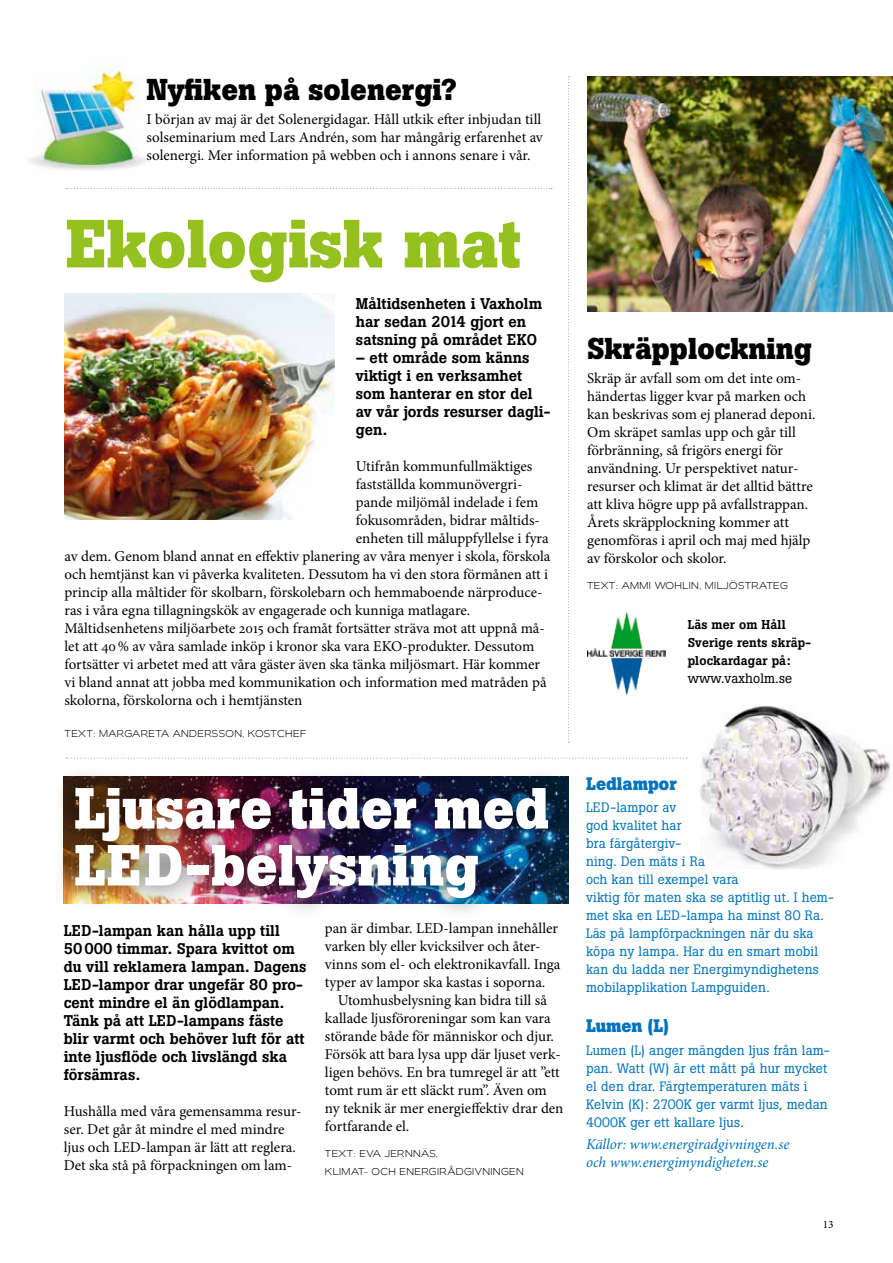
<style>
.page{position:relative;width:893px;height:1263px;background:#fff}
.page>*{position:absolute;margin:0;border:0;box-sizing:border-box;transform-origin:0 0}
.t1{font:700 67.5px "Boton";color:#95c11e}
.t2{font:700 57.3px/57px "Boton";color:#fff}
.t3{font:700 29.85px "Boton";color:#000}
.t4{font:700 18px "Boton";color:#0073bc}
.t5{font:500 15.45px/18px "Boton";color:#000}
.t6{font:15px/18px "Minion Pro";letter-spacing:-.005em;color:#000}
.t7{font:italic 15px/18px "Minion Pro";letter-spacing:-.005em;color:#0073bc}
.t8{font:13.5px/18px "Boton";letter-spacing:.01em;color:#0073bc}
.t9{font:13.5px "Boton";letter-spacing:.01em;color:#000}
.t10{font:500 12.75px/18px "Boton";letter-spacing:.01em;color:#000}
.t11{font:11.25px "Minion Pro";color:#000}
.t12{font:9.75px/18px "Biondi Sans Lt";letter-spacing:.04em;color:#000;scale:.96 1}
.s1{font-family:"Minion Regular SC"}
</style>
<div class="page">
<img style="left:29px;top:63px;width:118px;height:107px">
<img style="left:700px;top:706px;width:191px;height:163px">
<svg style="left:66px;top:758px;width:621px;height:1px"></svg>
<div style="left:53px;top:765px;width:517px;height:156px;background:#000;opacity:.65"></div>
<img style="left:587px;top:77px;width:306px;height:234px">
<img style="left:587px;top:611px;width:79px;height:83px">
<svg style="left:568px;top:77px;width:1px;height:666px"></svg>
<img style="left:65px;top:293px;width:270px;height:226px">
<svg style="left:66px;top:188px;width:486px;height:1px"></svg>
<h3 class="t3" style="left:147px;top:72px;width:312px">Nyfiken på solenergi?</h3>
<p class="t6" style="left:147px;top:110px;width:398px;text-align:justify">I början av maj är det Solenergidagar. Håll utkik efter inbjudan till solseminarium med Lars Andrén, som har mångårig erfarenhet av solenergi. Mer information på webben och i annons senare i vår.</p>
<h1 class="t1" style="left:66px;top:204px;width:457px">Ekologisk mat</h1>
<p class="t5" style="left:356px;top:294px;width:188px">Måltidsenheten i Vaxholm har sedan 2014 gjort en satsning på området EKO</p>
<p class="t5" style="left:356px;top:348px;width:196px">– ett område som känns viktigt i en verksamhet som hanterar en stor del av vår jords resurser dagli&shy;gen.</p>
<p class="t6" style="left:356px;top:457px;width:178px">Utifrån kommunfullmäktiges</p>
<p class="t6" style="left:356px;top:475px;width:168px">fastställda kommunövergri-</p>
<p class="t6" style="left:356px;top:493px;width:184px">pande miljömål indelade i fem</p>
<p class="t6" style="left:356px;top:511px;width:186px">fokusområden, bidrar måltids-</p>
<p class="t6" style="left:356px;top:529px;width:194px">enheten till måluppfyllelse i fyra</p>
<p class="t6" style="left:65px;top:547px;width:487px">av dem. Genom bland annat en effektiv planering av våra menyer i skola, förskola</p>
<p class="t6" style="left:65px;top:565px;width:485px">och hemtjänst kan vi påverka kvaliteten. Dessutom ha vi den stora förmånen att i</p>
<p class="t6" style="left:65px;top:583px;width:479px">princip alla måltider för skolbarn, förskolebarn och hemmaboende närproduce-</p>
<p class="t6" style="left:65px;top:601px;width:407px">ras i våra egna tillagningskök av engagerade och kunniga matlagare.</p>
<p class="t6" style="left:65px;top:619px;width:482px">Måltidsenhetens miljöarbete <span class="s1">2015</span> och framåt fortsätter sträva mot att uppnå må-</p>
<p class="t6" style="left:65px;top:637px;width:471px">let att <span class="s1">40</span>% av våra samlade inköp i kronor ska vara EKO-produkter. Dessutom</p>
<p class="t6" style="left:65px;top:655px;width:477px">fortsätter vi arbetet med att våra gäster även ska tänka miljösmart. Här kommer</p>
<p class="t6" style="left:65px;top:673px;width:484px">vi bland annat att jobba med kommunikation och information med matråden på</p>
<p class="t6" style="left:65px;top:691px;width:239px">skolorna, förskolorna och i hemtjänsten</p>
<p class="t12" style="left:65px;top:724px;width:253px">TEXT: MARGARETA ANDERSSON, KOSTCHEF</p>
<h2 class="t2" style="left:74px;top:780px;width:476px">Ljusare tider med<br>LED-belysning</h2>
<p class="t5" style="left:64px;top:922px;width:244px">LED-lampan kan hålla upp till<br>50000 timmar. Spara kvittot om du vill reklamera lampan. Dagens<br>LED-lampor drar ungefär 80 pro&shy;cent mindre el än glödlampan.<br>Tänk på att LED-lampans fäste blir varmt och behöver luft för att inte ljusflöde och livslängd ska försämras.</p>
<p class="t6" style="left:64px;top:1103px;width:239px">Hushålla med våra gemensamma resur&shy;ser. Det går åt mindre el med mindre ljus och LED-lampan är lätt att reglera.<br>Det ska stå på förpackningen om lam-</p>
<p class="t6" style="left:325px;top:919px;width:237px">pan är dimbar. LED-lampan innehåller varken bly eller kvicksilver och åter&shy;vinns som el- och elektronikavfall. Inga typer av lampor ska kastas i soporna.</p>
<p class="t6" style="left:325px;top:991px;width:240px;text-indent:13px">Utomhusbelysning kan bidra till så kallade ljusföroreningar som kan vara störande både för människor och djur.<br>Försök att bara lysa upp där ljuset verk&shy;ligen behövs. En bra tumregel är att ”ett tomt rum är ett släckt rum”. Även om ny teknik är mer energieffektiv drar den fortfarande el.</p>
<p class="t12" style="left:325px;top:1145px;width:209px">TEXT: EVA JERNNÄS,<br>KLIMAT- OCH ENERGIRÅDGIVNINGEN</p>
<h3 class="t3" style="left:587px;top:331px;width:226px">Skräpplockning</h3>
<p class="t6" style="left:587px;top:369px;width:230px">Skräp är avfall som om det inte om&shy;händertas ligger kvar på marken och kan beskrivas som ej planerad deponi.<br>Om skräpet samlas upp och går till förbränning, så frigörs energi för användning. Ur perspektivet natur&shy;resurser och klimat är det alltid bättre att kliva högre upp på avfallstrappan.<br>Årets skräpplockning kommer att genomföras i april och maj med hjälp av förskolor och skolor.</p>
<p class="t12" style="left:587px;top:577px;width:211px">TEXT: AMMI WOHLIN, MILJÖSTRATEG</p>
<p class="t10" style="left:688px;top:616px;width:124px">Läs mer om Håll<br>Sverige rents skräp&shy;plockardagar på:</p>
<p class="t9" style="left:688px;top:670px;width:106px">www.vaxholm.se</p>
<p class="t4" style="left:586px;top:773px;width:92px">Ledlampor</p>
<p class="t8" style="left:586px;top:798px;width:249px">LED-lampor av<br>god kvalitet har<br>bra färgåtergiv-<br>ning. Den mäts i Ra<br>och kan till exempel vara<br>viktig för maten ska se aptitlig ut. I hem&shy;met ska en LED-lampa ha minst 80 Ra.<br>Läs på lampförpackningen när du ska köpa ny lampa. Har du en smart mobil kan du ladda ner Energimyndighetens mobilapplikation Lampguiden.</p>
<p class="t4" style="left:586px;top:1015px;width:84px">Lumen (L)</p>
<p class="t8" style="left:586px;top:1041px;width:245px">Lumen (L) anger mängden ljus från lam&shy;pan. Watt (W) är ett mått på hur mycket el den drar. Färgtemperaturen mäts i Kelvin (K): 2700K ger varmt ljus, medan 4000K ger ett kallare ljus.</p>
<p class="t7" style="left:586px;top:1136px;width:205px">Källor: www.energiradgivningen.se och www.energimyndigheten.se</p>
<p class="t11" style="left:823px;top:1217px;width:12px">13</p>
</div>
